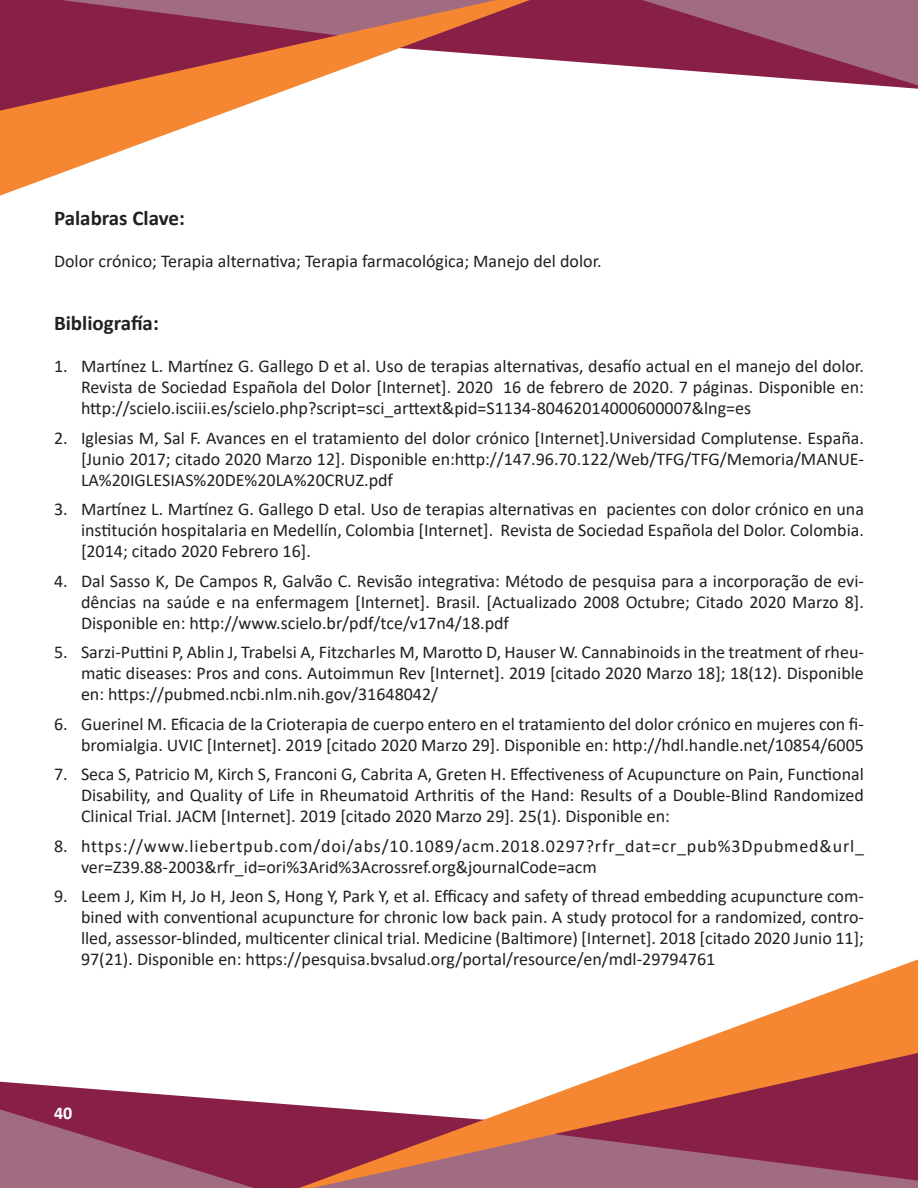
<style>
.page{position:relative;width:918px;height:1188px;background:#fff}
.page>*{position:absolute;margin:0;border:0;box-sizing:border-box;transform-origin:0 0}
.Titulo_interno{font:700 21px "Calibri";color:#231f20}
.t1{font:18px/21px "Calibri";color:#231f20;text-align:justify}
.t2{font:18px/21px "Calibri";letter-spacing:.04em;color:#231f20}
.t3{font:700 18px "Calibri";color:#fff}
</style>
<div class="page">
<svg style="left:530px;top:0;width:388px;height:89px"></svg>
<svg style="left:0;top:0;width:530px;height:196px"></svg>
<svg style="left:0;top:1082px;width:299px;height:106px;fill:#881f47"></svg>
<svg style="left:299px;top:959px;width:619px;height:229px"></svg>
<p class="Titulo_interno" style="left:54px;top:204px;width:132px">Palabras Clave:</p>
<p class="t1" style="left:54px;top:250px;width:549px">Dolor crónico; Terapia alternativa; Terapia farmacológica; Manejo del dolor.</p>
<p class="Titulo_interno" style="left:54px;top:309px;width:106px">Bibliografía:</p>
<p class="t1" style="left:81px;top:355px;width:785px;text-indent:-27px">1. Martínez L. Martínez G. Gallego D et al. Uso de terapias alternativas, desafío actual en el manejo del dolor.<br>Revista de Sociedad Española del Dolor [Internet]. 2020 16 de febrero de 2020. 7 páginas. Disponible en: http://scielo.isciii.es/scielo.php?script=sci_arttext&amp;pid=S1134-80462014000600007&amp;lng=es</p>
<p class="t1" style="left:81px;top:427px;width:784px;text-indent:-27px">2. Iglesias M, Sal F. Avances en el tratamiento del dolor crónico [Internet].Universidad Complutense. España. [Junio 2017; citado 2020 Marzo 12]. Disponible en:http://147.96.70.122/Web/TFG/TFG/Memoria/MANUE-LA%20IGLESIAS%20DE%20LA%20CRUZ.pdf</p>
<p class="t1" style="left:81px;top:498px;width:784px;text-indent:-27px">3. Martínez L. Martínez G. Gallego D etal. Uso de terapias alternativas en pacientes con dolor crónico en una institución hospitalaria en Medellín, Colombia [Internet]. Revista de Sociedad Española del Dolor. Colombia. [2014; citado 2020 Febrero 16].</p>
<p class="t1" style="left:81px;top:570px;width:785px;text-indent:-27px">4. Dal Sasso K, De Campos R, Galvão C. Revisão integrativa: Método de pesquisa para a incorporação de evi&shy;dências na saúde e na enfermagem [Internet]. Brasil. [Actualizado 2008 Octubre; Citado 2020 Marzo 8].<br>Disponible en: http://www.scielo.br/pdf/tce/v17n4/18.pdf</p>
<p class="t1" style="left:81px;top:642px;width:784px;text-indent:-27px">5. Sarzi-Puttini P, Ablin J, Trabelsi A, Fitzcharles M, Marotto D, Hauser W. Cannabinoids in the treatment of rheu&shy;matic diseases: Pros and cons. Autoimmun Rev [Internet]. 2019 [citado 2020 Marzo 18]; 18(12). Disponible en: https://pubmed.ncbi.nlm.nih.gov/31648042/</p>
<p class="t1" style="left:54px;top:713px;width:812px;text-align:right">6. Guerinel M. Eficacia de la Crioterapia de cuerpo entero en el tratamiento del dolor crónico en mujeres con fi&shy;bromialgia. UVIC [Internet]. 2019 [citado 2020 Marzo 29]. Disponible en: http://hdl.handle.net/10854/6005</p>
<p class="t1" style="left:81px;top:764px;width:785px;text-indent:-27px">7. Seca S, Patricio M, Kirch S, Franconi G, Cabrita A, Greten H. Effectiveness of Acupuncture on Pain, Functional Disability, and Quality of Life in Rheumatoid Arthritis of the Hand: Results of a Double-Blind Randomized Clinical Trial. JACM [Internet]. 2019 [citado 2020 Marzo 29]. 25(1). Disponible en:</p>
<p class="t2" style="left:81px;top:835px;width:785px;text-indent:-27px">8. https://www.liebertpub.com/doi/abs/10.1089/acm.2018.0297?rfr_dat=cr_pub%3Dpubmed&amp;url_ ver=Z39.88-2003&amp;rfr_id=ori%3Arid%3Acrossref.org&amp;journalCode=acm</p>
<p class="t1" style="left:81px;top:886px;width:785px;text-indent:-27px">9. Leem J, Kim H, Jo H, Jeon S, Hong Y, Park Y, et al. Efficacy and safety of thread embedding acupuncture com&shy;bined with conventional acupuncture for chronic low back pain. A study protocol for a randomized, contro&shy;lled, assessor-blinded, multicenter clinical trial. Medicine (Baltimore) [Internet]. 2018 [citado 2020 Junio 11]; 97(21). Disponible en: https://pesquisa.bvsalud.org/portal/resource/en/mdl-29794761</p>
<p class="t3" style="left:54px;top:1100px;width:20px">40</p>
</div>
